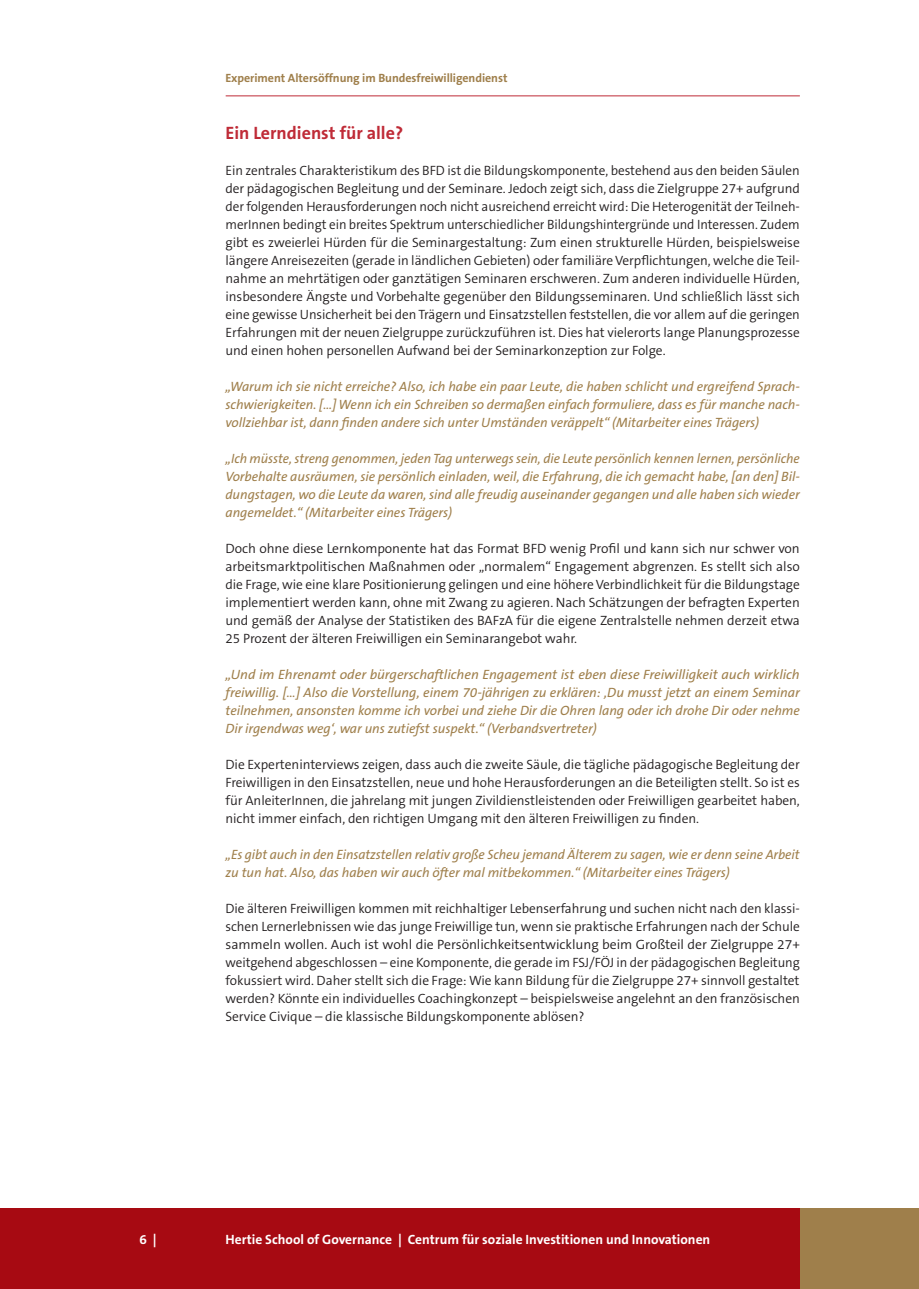
<style>
.page{position:relative;width:919px;height:1289px;background:#fff}
.page>*{position:absolute;margin:0;border:0;box-sizing:border-box;transform-origin:0 0}
.t1{font:700 18px "The Sans B7";color:#bf2b37}
.t2{font:300 13.5px/18px "The Sans B4";letter-spacing:-.005em;color:#231f20;text-align:justify}
.t3{font:italic 13.5px/18px "The Sans B5 Plain";letter-spacing:-.005em;color:#9f7f4b;text-align:justify}
.t4{font:700 13.5px "The Sans B7";color:#fff}
.t5{font:700 12px "The Sans B7";letter-spacing:-.005em;color:#9f7f4b}
</style>
<div class="page">
<div style="left:0;top:1208px;width:825px;height:80px;background:#a70a12"></div>
<div style="left:799px;top:1208px;width:119px;height:80px;background:#9f7f4b"></div>
<hr style="left:226px;top:95px;width:573px;height:1px;background:#bf2b37">
<p class="t5" style="left:225px;top:71px;width:283px">Experiment Altersöffnung im Bundesfreiwilligendienst</p>
<h1 class="t1" style="left:225px;top:123px;width:179px">Ein Lerndienst für alle?</h1>
<p class="t2" style="left:225px;top:162px;width:576px">Ein zentrales Charakteristikum des BFD ist die Bildungskomponente, bestehend aus den beiden Säulen der pädagogischen Begleitung und der Seminare. Jedoch zeigt sich, dass die Zielgruppe 27+ aufgrund der folgenden Herausforderungen noch nicht ausreichend erreicht wird: Die Heterogenität der Teilneh&shy;merInnen bedingt ein breites Spektrum unterschiedlicher Bildungshintergründe und Interessen. Zudem gibt es zweierlei Hürden für die Seminargestaltung: Zum einen strukturelle Hürden, beispielsweise längere Anreisezeiten (gerade in ländlichen Gebieten) oder familiäre Verpflichtungen, welche die Teil&shy;nahme an mehrtätigen oder ganztätigen Seminaren erschweren. Zum anderen individuelle Hürden, insbesondere Ängste und Vorbehalte gegenüber den Bildungsseminaren. Und schließlich lässt sich eine gewisse Unsicherheit bei den Trägern und Einsatzstellen feststellen, die vor allem auf die geringen Erfahrungen mit der neuen Zielgruppe zurückzuführen ist. Dies hat vielerorts lange Planungsprozesse und einen hohen personellen Aufwand bei der Seminarkonzeption zur Folge.</p>
<p class="t3" style="left:225px;top:378px;width:576px">„Warum ich sie nicht erreiche? Also, ich habe ein paar Leute, die haben schlicht und ergreifend Sprach&shy;schwierigkeiten. […] Wenn ich ein Schreiben so dermaßen einfach formuliere, dass es für manche nach&shy;vollziehbar ist, dann finden andere sich unter Umständen veräppelt“ (Mitarbeiter eines Trägers)</p>
<p class="t3" style="left:225px;top:450px;width:576px">„Ich müsste, streng genommen, jeden Tag unterwegs sein, die Leute persönlich kennen lernen, persönliche Vorbehalte ausräumen, sie persönlich einladen, weil, die Erfahrung, die ich gemacht habe, [an den] Bil&shy;dungstagen, wo die Leute da waren, sind alle freudig auseinander gegangen und alle haben sich wieder angemeldet.“ (Mitarbeiter eines Trägers)</p>
<p class="t2" style="left:225px;top:540px;width:576px">Doch ohne diese Lernkomponente hat das Format BFD wenig Profil und kann sich nur schwer von arbeitsmarktpolitischen Maßnahmen oder „normalem“ Engagement abgrenzen. Es stellt sich also die Frage, wie eine klare Positionierung gelingen und eine höhere Verbindlichkeit für die Bildungstage implementiert werden kann, ohne mit Zwang zu agieren. Nach Schätzungen der befragten Experten und gemäß der Analyse der Statistiken des BAFzA für die eigene Zentralstelle nehmen derzeit etwa 25 Prozent der älteren Freiwilligen ein Seminarangebot wahr.</p>
<p class="t3" style="left:225px;top:666px;width:576px">„Und im Ehrenamt oder bürgerschaftlichen Engagement ist eben diese Freiwilligkeit auch wirklich freiwillig. […] Also die Vorstellung, einem 70-jährigen zu erklären: ‚Du musst jetzt an einem Seminar teilnehmen, ansonsten komme ich vorbei und ziehe Dir die Ohren lang oder ich drohe Dir oder nehme Dir irgendwas weg‘, war uns zutiefst suspekt.“ (Verbandsvertreter)</p>
<p class="t2" style="left:225px;top:756px;width:576px">Die Experteninterviews zeigen, dass auch die zweite Säule, die tägliche pädagogische Begleitung der Freiwilligen in den Einsatzstellen, neue und hohe Herausforderungen an die Beteiligten stellt. So ist es für AnleiterInnen, die jahrelang mit jungen Zivildienstleistenden oder Freiwilligen gearbeitet haben, nicht immer einfach, den richtigen Umgang mit den älteren Freiwilligen zu finden.</p>
<p class="t3" style="left:225px;top:846px;width:575px">„Es gibt auch in den Einsatzstellen relativ große Scheu jemand Älterem zu sagen, wie er denn seine Arbeit zu tun hat. Also, das haben wir auch öfter mal mitbekommen.“ (Mitarbeiter eines Trägers)</p>
<p class="t2" style="left:225px;top:900px;width:576px">Die älteren Freiwilligen kommen mit reichhaltiger Lebenserfahrung und suchen nicht nach den klassi&shy;schen Lernerlebnissen wie das junge Freiwillige tun, wenn sie praktische Erfahrungen nach der Schule sammeln wollen. Auch ist wohl die Persönlichkeitsentwicklung beim Großteil der Zielgruppe 27+ weitgehend abgeschlossen – eine Komponente, die gerade im FSJ/FÖJ in der pädagogischen Begleitung fokussiert wird. Daher stellt sich die Frage: Wie kann Bildung für die Zielgruppe 27+ sinnvoll gestaltet werden? Könnte ein individuelles Coachingkonzept – beispielsweise angelehnt an den französischen Service Civique – die klassische Bildungskomponente ablösen?</p>
<p class="t4" style="left:139px;top:1232px;width:19px">6 |</p>
<p class="t4" style="left:225px;top:1232px;width:486px">Hertie School of Governance | Centrum für soziale Investitionen und Innovationen</p>
</div>
